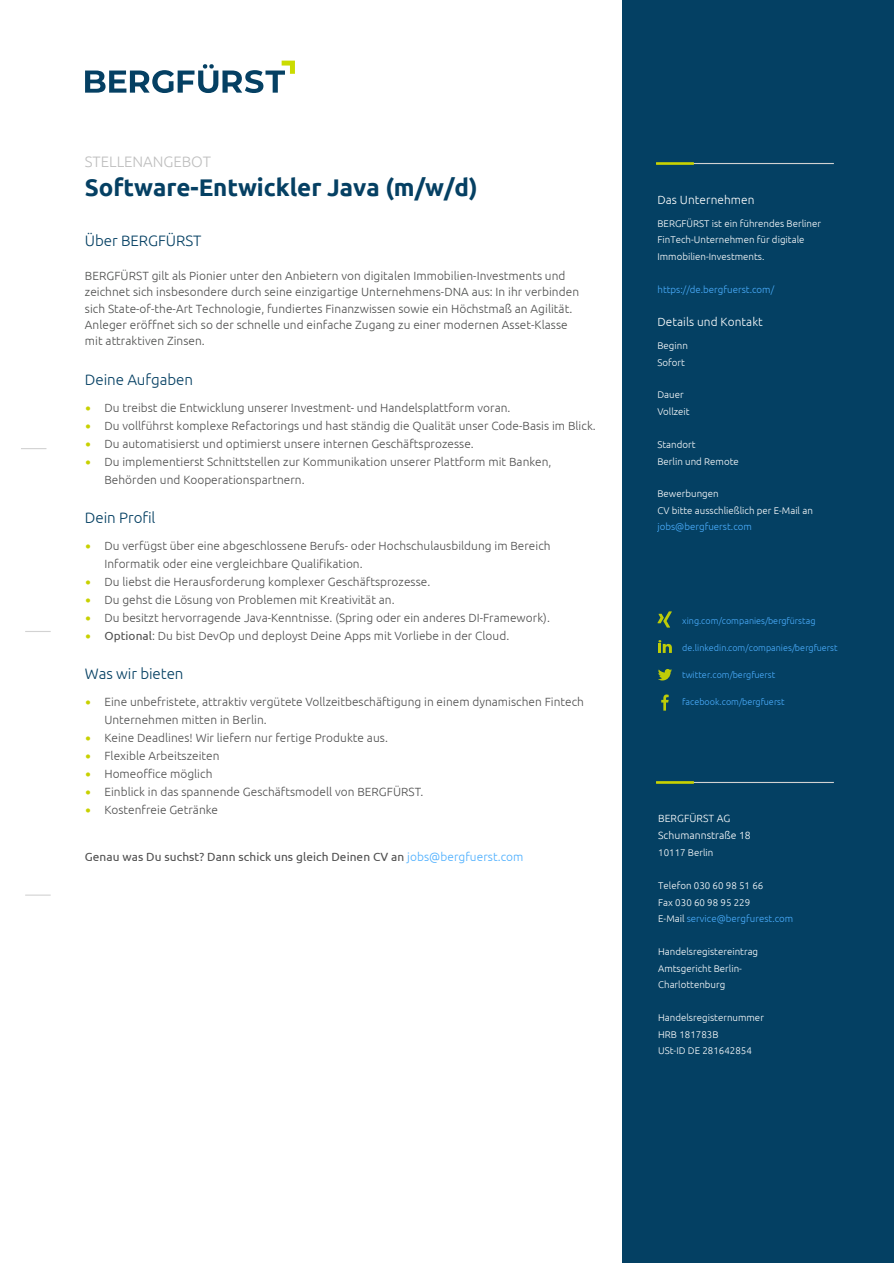
<style>
.page{position:relative;width:894px;height:1263px;background:#fff}
.page>*{position:absolute;margin:0;border:0;box-sizing:border-box;transform-origin:0 0}
.t1{font:700 24.15px "Ubuntu";letter-spacing:-.005em;color:#054063}
.t2{font:300 15.15px "Ubuntu";letter-spacing:-.005em;color:#054063}
.t3{font:300 15.15px "Ubuntu";letter-spacing:-.005em;color:#bfbfbf}
.t4{font:300 11.85px/18px "Ubuntu";letter-spacing:.005em;color:#4f4f4f}
.t5{font:300 11.85px/16.5px "Ubuntu";letter-spacing:.005em;color:#4e4f4e}
.t6{font:11.85px "Ubuntu";letter-spacing:.005em;color:#4f4f4f}
.t7{font:300 11.85px "Ubuntu";letter-spacing:.005em;color:#fff}
.t8{font:300 10.5px/17.7px "Ubuntu";letter-spacing:.005em;color:#fff}
.t9{font:300 9.75px/16.5px "Ubuntu";color:#fff}
.t10{font:300 9.75px "Ubuntu";color:#4baefe}
.t11{font:300 9px "Ubuntu";letter-spacing:.005em;color:#4baefe}
.s1{font-family:"Lucida Grande";font-weight:400;color:#c8d100}
.s2{font-weight:400}
.s3{font-weight:300;color:#4baefe}
.s4{color:#4baefe}
</style>
<div class="page">
<div style="left:622px;top:0;width:271px;height:1263px;background:#044063"></div>
<hr style="left:656px;top:163px;width:177px;height:1px;background:#d2d2d2">
<hr style="left:655px;top:162px;width:38px;height:3px;background:#c8d200">
<hr style="left:656px;top:782px;width:177px;height:1px;background:#d2d2d2">
<hr style="left:655px;top:781px;width:38px;height:3px;background:#c8d200">
<svg style="left:85px;top:61px;width:210px;height:32px"></svg>
<svg style="left:658px;top:669px;width:13px;height:11px"></svg>
<svg style="left:658px;top:640px;width:13px;height:13px"></svg>
<svg style="left:657px;top:611px;width:14px;height:17px"></svg>
<svg style="left:661px;top:694px;width:7px;height:17px"></svg>
<svg style="left:21px;top:448px;width:25px;height:1px"></svg>
<hr style="left:25px;top:894px;width:26px;height:2px;background:#d2d2d2">
<svg style="left:25px;top:631px;width:26px;height:1px"></svg>
<p class="t3" style="left:85px;top:155px;width:128px">STELLENANGEBOT</p>
<h1 class="t1" style="left:85px;top:177px;width:394px">Software-Entwickler Java (m/w/d)</h1>
<p class="t2" style="left:85px;top:235px;width:118px">Über BERGFÜRST</p>
<p class="t5" style="left:85px;top:268px;width:495px">BERGFÜRST gilt als Pionier unter den Anbietern von digitalen Immobilien-Investments und zeichnet sich insbesondere durch seine einzigartige Unternehmens-DNA aus: In ihr verbinden sich State-of-the-Art Technologie, fundiertes Finanzwissen sowie ein Höchstmaß an Agilität.<br>Anleger eröffnet sich so der schnelle und einfache Zugang zu einer modernen Asset-Klasse mit attraktiven Zinsen.</p>
<p class="t2" style="left:85px;top:373px;width:110px">Deine Aufgaben</p>
<p class="t4" style="left:85px;top:399px;width:427px"><span class="s1">•</span> Du treibst die Entwicklung unserer Investment- und Handelsplattform voran.</p>
<p class="t4" style="left:85px;top:417px;width:512px"><span class="s1">•</span> Du vollführst komplexe Refactorings und hast ständig die Qualität unser Code-Basis im Blick.</p>
<p class="t4" style="left:85px;top:435px;width:390px"><span class="s1">•</span> Du automatisierst und optimierst unsere internen Geschäftsprozesse.</p>
<p class="t4" style="left:104px;top:453px;width:448px;text-indent:-20px"><span class="s1">•</span> Du implementierst Schnittstellen zur Kommunikation unserer Plattform mit Banken,<br>Behörden und Kooperationspartnern.</p>
<p class="t2" style="left:85px;top:511px;width:72px">Dein Profil</p>
<p class="t4" style="left:104px;top:537px;width:447px;text-indent:-20px"><span class="s1">•</span> Du verfügst über eine abgeschlossene Berufs- oder Hochschulausbildung im Bereich<br>Informatik oder eine vergleichbare Qualifikation.</p>
<p class="t4" style="left:85px;top:573px;width:347px"><span class="s1">•</span> Du liebst die Herausforderung komplexer Geschäftsprozesse.</p>
<p class="t4" style="left:85px;top:591px;width:311px"><span class="s1">•</span> Du gehst die Lösung von Problemen mit Kreativität an.</p>
<p class="t4" style="left:85px;top:609px;width:466px"><span class="s1">•</span> Du besitzt hervorragende Java-Kenntnisse. (Spring oder ein anderes DI-Framework).</p>
<p class="t4" style="left:85px;top:627px;width:426px"><span class="s1">•</span> <span class="s2">Optional</span>: Du bist DevOp und deployst Deine Apps mit Vorliebe in der Cloud.</p>
<p class="t2" style="left:85px;top:667px;width:100px">Was wir bieten</p>
<p class="t4" style="left:104px;top:693px;width:481px;text-indent:-20px"><span class="s1">•</span> Eine unbefristete, attraktiv vergütete Vollzeitbeschäftigung in einem dynamischen Fintech<br>Unternehmen mitten in Berlin.</p>
<p class="t4" style="left:85px;top:729px;width:304px"><span class="s1">•</span> Keine Deadlines! Wir liefern nur fertige Produkte aus.</p>
<p class="t4" style="left:85px;top:747px;width:136px"><span class="s1">•</span> Flexible Arbeitszeiten</p>
<p class="t4" style="left:85px;top:765px;width:129px"><span class="s1">•</span> Homeoffice möglich</p>
<p class="t4" style="left:85px;top:783px;width:340px"><span class="s1">•</span> Einblick in das spannende Geschäftsmodell von BERGFÜRST.</p>
<p class="t4" style="left:85px;top:801px;width:135px"><span class="s1">•</span> Kostenfreie Getränke</p>
<p class="t6" style="left:85px;top:851px;width:440px">Genau was Du suchst? Dann schick uns gleich Deinen CV an <span class="s3">jobs@bergfuerst.com</span></p>
<p class="t7" style="left:657px;top:194px;width:99px">Das Unternehmen</p>
<p class="t9" style="left:657px;top:216px;width:165px">BERGFÜRST ist ein führendes Berliner<br>FinTech-Unternehmen für digitale<br>Immobilien-Investments.</p>
<p class="t10" style="left:657px;top:285px;width:118px">https://de.bergfuerst.com/</p>
<p class="t7" style="left:657px;top:317px;width:107px">Details und Kontakt</p>
<p class="t9" style="left:657px;top:338px;width:32px">Beginn<br>Sofort</p>
<p class="t9" style="left:657px;top:387px;width:34px">Dauer<br>Vollzeit</p>
<p class="t9" style="left:657px;top:437px;width:83px">Standort<br>Berlin und Remote</p>
<p class="t9" style="left:657px;top:486px;width:157px">Bewerbungen<br>CV bitte ausschließlich per E-Mail an</p>
<p class="t10" style="left:657px;top:523px;width:96px">jobs@bergfuerst.com</p>
<p class="t11" style="left:682px;top:617px;width:135px">xing.com/companies/bergfürstag</p>
<p class="t11" style="left:682px;top:644px;width:157px">de.linkedin.com/companies/bergfuerst</p>
<p class="t11" style="left:682px;top:671px;width:95px">twitter.com/bergfuerst</p>
<p class="t11" style="left:682px;top:698px;width:104px">facebook.com/bergfuerst</p>
<p class="t8" style="left:658px;top:810px;width:94px">BERGFÜRST AG<br>Schumannstraße 18</p>
<p class="t9" style="left:658px;top:845px;width:57px">10117 Berlin</p>
<p class="t9" style="left:658px;top:878px;width:137px">Telefon 030 60 98 51 66<br>Fax 030 60 98 95 229<br>E-Mail <span class="s4">service@bergfurest.com</span></p>
<p class="t9" style="left:658px;top:944px;width:101px">Handelsregistereintrag<br>Amtsgericht Berlin-<br>Charlottenburg</p>
<p class="t9" style="left:658px;top:1010px;width:107px">Handelsregisternummer<br>HRB 181783B<br>USt-ID DE 281642854</p>
</div>
